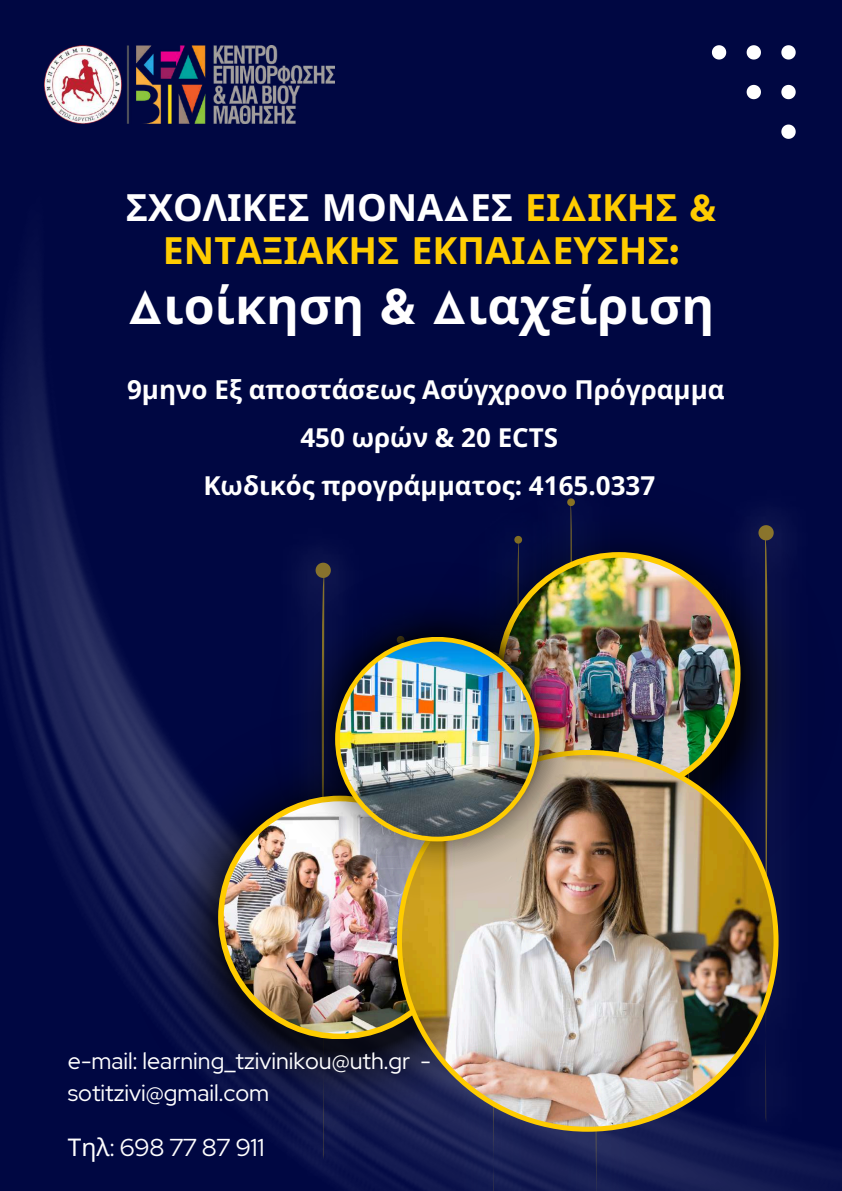
<style>
.page{position:relative;width:842px;height:1191px;background:#fff}
.page>*{position:absolute;margin:0;border:0;box-sizing:border-box;transform-origin:0 0}
.t1{font:700 50px "Noto Sans";color:#fff}
.t2{font:700 37.5px/42.8px "Noto Sans";color:#fc0;text-align:center}
.t3{font:700 26px/48px "Open Sans";color:#fff;text-align:center}
.t4{font:24.3px "Red Hat Display";color:#fff}
.t5{font:23.3px/32.2px "Red Hat Display";color:#fff}
.s1{color:#fff}
.s2{font-family:"Atkinson Hyperlegible";color:#fff}
.s3{font-family:"Atkinson Hyperlegible"}
.s4{font-family:"Noto Sans"}
</style>
<div class="page">
<div style="left:0;top:0;width:842px;height:1190px;background:#000742"></div>
<svg style="left:712px;top:45px;width:14px;height:15px"></svg>
<svg style="left:747px;top:45px;width:14px;height:15px"></svg>
<svg style="left:781px;top:45px;width:15px;height:15px"></svg>
<svg style="left:747px;top:85px;width:14px;height:14px"></svg>
<svg style="left:781px;top:85px;width:15px;height:14px"></svg>
<svg style="left:781px;top:124px;width:15px;height:15px"></svg>
<img style="left:44px;top:45px;width:290px;height:78px">
<img style="left:0;top:304px;width:688px;height:886px">
<img style="left:245px;top:492px;width:156px;height:698px">
<img style="left:571px;top:1110px;width:104px;height:80px">
<svg style="left:402px;top:475px;width:286px;height:82px"></svg>
<img style="left:688px;top:517px;width:154px;height:673px">
<img style="left:414px;top:1130px;width:157px;height:60px">
<img style="left:645px;top:528px;width:119px;height:339px">
<img style="left:496px;top:429px;width:149px;height:128px">
<svg style="left:120px;top:704px;width:448px;height:447px"></svg>
<div style="left:497px;top:552px;width:243px;height:243px;background:#fc0;border-radius:50%"></div>
<svg style="left:218px;top:795px;width:244px;height:244px;background:#f0c108"></svg>
<img style="left:503px;top:557px;width:232px;height:233px;border-radius:50%">
<img style="left:224px;top:801px;width:232px;height:232px;border-radius:50%">
<svg style="left:397px;top:749px;width:381px;height:382px;background:#f3c50d"></svg>
<img style="left:402px;top:754px;width:371px;height:372px;border-radius:50%">
<img style="left:266px;top:557px;width:342px;height:343px">
<svg style="left:335px;top:637px;width:204px;height:204px;fill:#fc0"></svg>
<img style="left:340px;top:641px;width:195px;height:195px;border-radius:50%">
<h2 class="t2" style="left:126px;top:185px;width:592px"><span class="s1">ΣΧΟΛΙΚΕΣ ΜΟΝΑ</span><span class="s2">Δ</span><span class="s1">ΕΣ</span> ΕΙ<span class="s3">Δ</span>ΙΚΗΣ <span class="s3">&amp;<br></span>ΕΝΤΑΞΙΑΚΗΣ ΕΚΠΑΙ<span class="s3">Δ</span>ΕΥΣΗΣ<span class="s3">:</span></h2>
<h1 class="t1" style="left:128px;top:270px;width:588px"><span class="s3">Δ</span>ιοίκηση <span class="s3">&amp; Δ</span>ιαχείριση</h1>
<p class="t3" style="left:127px;top:364px;width:599px">9μηνο Εξ αποστάσεως Ασύγχρονο Πρόγραμμα<br>450 ωρών &amp; 20 ECTS<br>Κωδικός προγράμματος: 4165.0337</p>
<p class="t5" style="left:68px;top:1044px;width:364px">e-mail: learning_tzivinikou@uth.gr - sotitzivi@gmail.com</p>
<p class="t4" style="left:68px;top:1130px;width:198px"><span class="s4">Τηλ</span>: 698 77 87 911</p>
</div>
